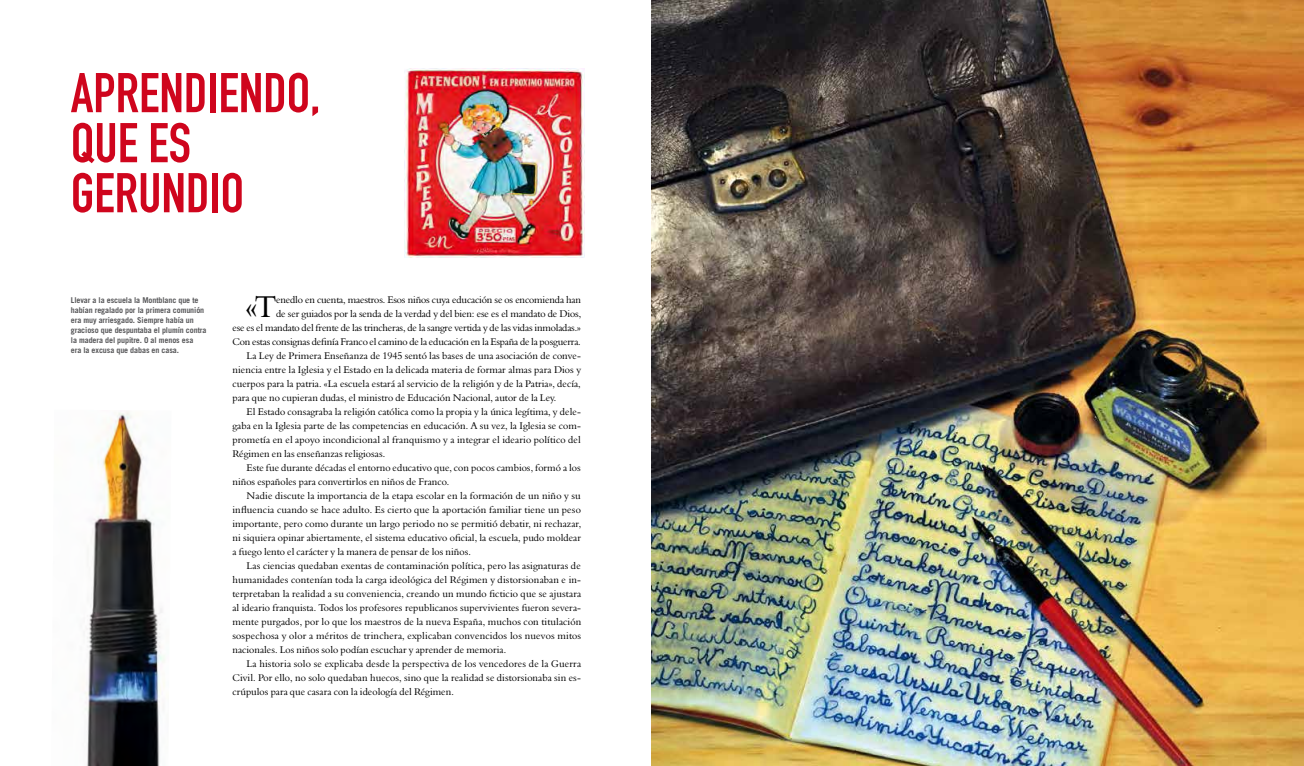
<style>
.page{position:relative;width:1304px;height:766px;background:#fff}
.page>*{position:absolute;margin:0;border:0;box-sizing:border-box;transform-origin:0 0}
.t1{font:55px/50px "DIN Engschrift Alternate";color:#cf051d}
.t2{font:31px "Aldine 401 BT Roman A";color:#000}
.t3{font:10px "Aldine 401 BT Roman A";letter-spacing:.005em;color:#000}
.t4{font:10px "Aldine 401 BT Roman A";letter-spacing:-.02em;color:#000}
.t5{font:10px "Aldine 401 BT Roman A";letter-spacing:-.015em;color:#000}
.t6{font:700 8px/10px "Trade Gothic";letter-spacing:-.01em;color:#58585a}
</style>
<div class="page">
<img style="left:652px;top:0;width:652px;height:765px">
<img style="left:85px;top:411px;width:80px;height:354px">
<img style="left:405px;top:68px;width:179px;height:189px">
<p class="t1" style="left:71px;top:68px;width:251px">APRENDIENDO,<br>QUE ES<br>GERUNDIO</p>
<p class="t6" style="left:71px;top:295px;width:137px">Llevar a la escuela la Montblanc que te habían regalado por la primera comunión era muy arriesgado. Siempre había un gracioso que despuntaba el plumín contra la madera del pupitre. O al menos esa<br>era la excusa que dabas en casa.</p>
<p class="t2" style="left:246px;top:287px;width:33px">«T</p>
<p class="t5" style="left:276px;top:293px;width:307px">enedlo en cuenta, maestros. Esos niños cuya educación se os encomienda han</p>
<p class="t3" style="left:276px;top:307px;width:306px">de ser guiados por la senda de la verdad y del bien: ese es el mandato de Dios,</p>
<p class="t4" style="left:232px;top:321px;width:350px">ese es el mandato del frente de las trincheras, de la sangre vertida y de las vidas inmoladas.»</p>
<p class="t4" style="left:232px;top:335px;width:350px">Con estas consignas definía Franco el camino de la educación en la España de la posguerra.</p>
<p class="t3" style="left:247px;top:349px;width:336px">La Ley de Primera Enseñanza de 1945 sentó las bases de una asociación de conve-</p>
<p class="t3" style="left:232px;top:363px;width:350px">niencia entre la Iglesia y el Estado en la delicada materia de formar almas para Dios y</p>
<p class="t3" style="left:232px;top:377px;width:350px">cuerpos para la patria. «La escuela estará al servicio de la religión y de la Patria», decía,</p>
<p class="t3" style="left:232px;top:391px;width:325px">para que no cupieran dudas, el ministro de Educación Nacional, autor de la Ley.</p>
<p class="t3" style="left:247px;top:405px;width:336px">El Estado consagraba la religión católica como la propia y la única legítima, y dele-</p>
<p class="t3" style="left:232px;top:419px;width:350px">gaba en la Iglesia parte de las competencias en educación. A su vez, la Iglesia se com-</p>
<p class="t3" style="left:232px;top:433px;width:350px">prometía en el apoyo incondicional al franquismo y a integrar el ideario político del</p>
<p class="t3" style="left:232px;top:447px;width:154px">Régimen en las enseñanzas religiosas.</p>
<p class="t3" style="left:247px;top:461px;width:336px">Este fue durante décadas el entorno educativo que, con pocos cambios, formó a los</p>
<p class="t3" style="left:232px;top:475px;width:219px">niños españoles para convertirlos en niños de Franco.</p>
<p class="t3" style="left:247px;top:489px;width:336px">Nadie discute la importancia de la etapa escolar en la formación de un niño y su</p>
<p class="t3" style="left:232px;top:503px;width:350px">influencia cuando se hace adulto. Es cierto que la aportación familiar tiene un peso</p>
<p class="t3" style="left:232px;top:517px;width:350px">importante, pero como durante un largo periodo no se permitió debatir, ni rechazar,</p>
<p class="t3" style="left:232px;top:531px;width:350px">ni siquiera opinar abiertamente, el sistema educativo oficial, la escuela, pudo moldear</p>
<p class="t3" style="left:232px;top:545px;width:240px">a fuego lento el carácter y la manera de pensar de los niños.</p>
<p class="t3" style="left:247px;top:559px;width:336px">Las ciencias quedaban exentas de contaminación política, pero las asignaturas de</p>
<p class="t3" style="left:232px;top:573px;width:350px">humanidades contenían toda la carga ideológica del Régimen y distorsionaban e in-</p>
<p class="t3" style="left:232px;top:587px;width:350px">terpretaban la realidad a su conveniencia, creando un mundo ficticio que se ajustara</p>
<p class="t3" style="left:232px;top:601px;width:350px">al ideario franquista. Todos los profesores republicanos supervivientes fueron severa-</p>
<p class="t3" style="left:232px;top:615px;width:350px">mente purgados, por lo que los maestros de la nueva España, muchos con titulación</p>
<p class="t3" style="left:232px;top:629px;width:350px">sospechosa y olor a méritos de trinchera, explicaban convencidos los nuevos mitos</p>
<p class="t3" style="left:232px;top:643px;width:275px">nacionales. Los niños solo podían escuchar y aprender de memoria.</p>
<p class="t3" style="left:247px;top:657px;width:336px">La historia solo se explicaba desde la perspectiva de los vencedores de la Guerra</p>
<p class="t3" style="left:232px;top:671px;width:350px">Civil. Por ello, no solo quedaban huecos, sino que la realidad se distorsionaba sin es-</p>
<p class="t3" style="left:232px;top:685px;width:223px">crúpulos para que casara con la ideología del Régimen.</p>
</div>
